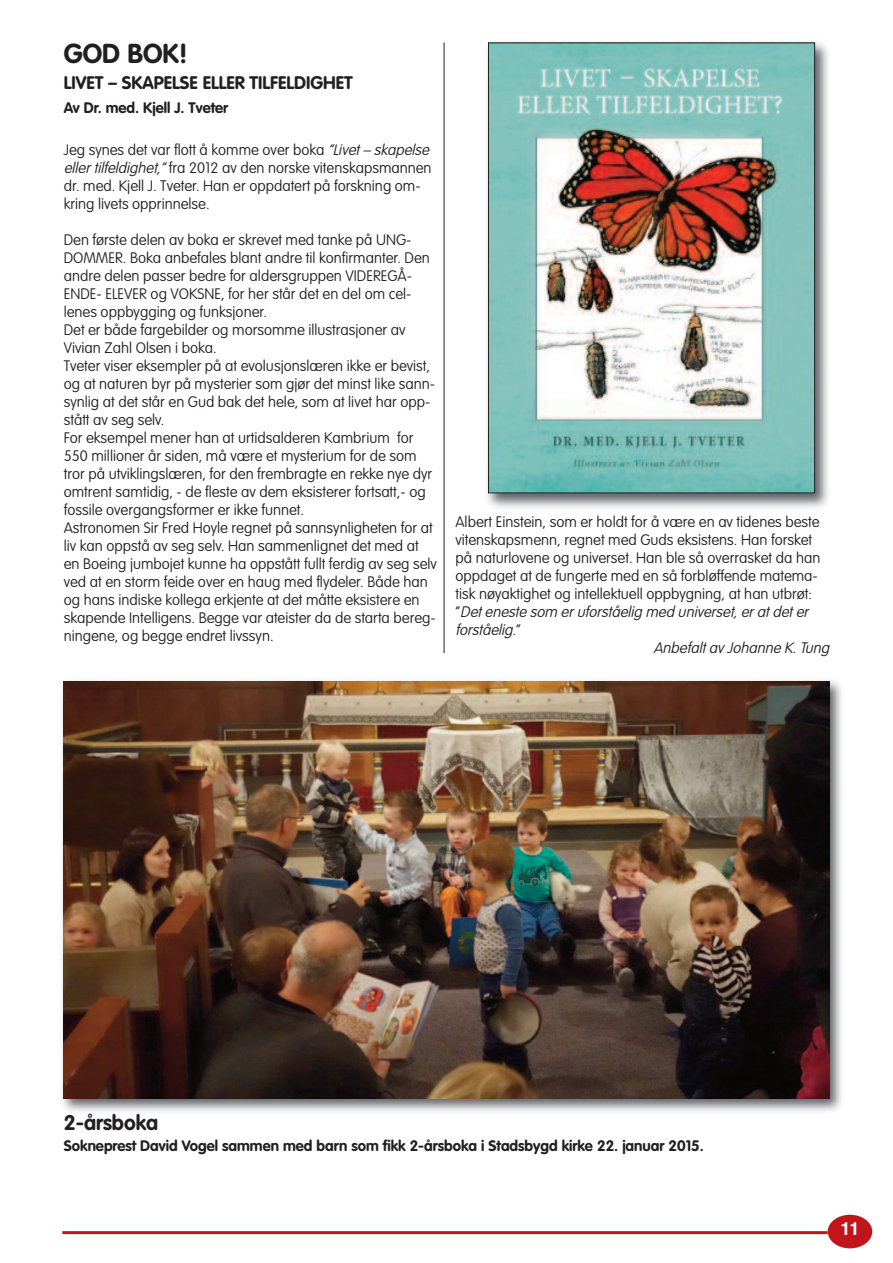
<style>
.page{position:relative;width:893px;height:1263px;background:#fff}
.page>*{position:absolute;margin:0;border:0;box-sizing:border-box;transform-origin:0 0}
.t1{font:700 27px "VAG Rounded";color:#231f20}
.t2{font:700 21px "VAG Rounded";color:#231f20}
.t3{font:700 18px "VAG Rounded";color:#231f20}
.t4{font:700 18px "Helvetica";color:#fff}
.t5{font:100 15px/18px "VAG Rounded";color:#231f20}
.t6{font:700 15px "VAG Rounded";color:#231f20}
.t7{font:italic 100 15px "VAG Rounded";color:#231f20}
.s1{font-style:italic}
.s2{font-style:normal}
</style>
<div class="page">
<div style="left:828px;top:1215px;width:44px;height:33px;background:#c2151b;border-radius:50%"></div>
<hr style="left:62px;top:1231px;width:766px;height:3px;background:#c2151b">
<img style="left:487px;top:42px;width:341px;height:466px">
<img style="left:490px;top:45px;width:323px;height:446px">
<div style="left:488px;top:43px;width:327px;height:450px;border:1px solid #231f20"></div>
<img style="left:62px;top:680px;width:780px;height:432px">
<img style="left:64px;top:681px;width:765px;height:417px">
<hr style="left:444px;top:43px;width:1px;height:610px;background:#231f20">
<h1 class="t1" style="left:64px;top:43px;width:126px">GOD BOK!</h1>
<p class="t3" style="left:64px;top:75px;width:290px">LIVET – SKAPELSE ELLER TILFELDIGHET</p>
<p class="t6" style="left:64px;top:101px;width:166px">Av Dr. med. Kjell J. Tveter</p>
<p class="t5" style="left:64px;top:142px;width:370px">Jeg synes det var flott å komme over boka <span class="s1">”Livet–skapelse ellertilfeldighet,”</span>fra 2012 av den norske vitenskapsmannen dr. med. Kjell J. Tveter. Han er oppdatert på forskning om&shy;kring livets opprinnelse.</p>
<p class="t5" style="left:64px;top:232px;width:375px">Den første delen av boka er skrevet med tanke på UNG-DOMMER. Boka anbefales blant andre til konfirmanter. Den andre delen passer bedre for aldersgruppen VIDEREGÅ-ENDE- ELEVER og VOKSNE, for her står det en del om cel&shy;lenes oppbygging og funksjoner.<br>Det er både fargebilder og morsomme illustrasjoner av Vivian Zahl Olsen i boka.<br>Tveter viser eksempler på at evolusjonslæren ikke er bevist, og at naturen byr på mysterier som gjør det minst like sann&shy;synlig at det står en Gud bak det hele, som at livet har opp&shy;stått av seg selv.<br>For eksempel mener han at urtidsalderen Kambrium for 550 millioner år siden, må være et mysterium for de som tror på utviklingslæren, for den frembragte en rekke nye dyr omtrent samtidig, - de fleste av dem eksisterer fortsatt,- og fossile overgangsformer er ikke funnet.<br>Astronomen Sir Fred Hoyle regnet på sannsynligheten for at liv kan oppstå av seg selv. Han sammenlignet det med at en Boeing jumbojet kunne ha oppstått fullt ferdig av seg selv ved at en storm feide over en haug med flydeler. Både han og hans indiske kollega erkjente at det måtte eksistere en skapende Intelligens. Begge var ateister da de starta bereg&shy;ningene, og begge endret livssyn.</p>
<p class="t5" style="left:455px;top:514px;width:366px">Albert Einstein, som er holdt for å være en av tidenes beste</p>
<p class="t5" style="left:455px;top:532px;width:358px">vitenskapsmenn, regnet med Guds eksistens. Han forsket</p>
<p class="t5" style="left:455px;top:550px;width:366px">på naturlovene og universet. Han ble så overrasket da han</p>
<p class="t5" style="left:455px;top:568px;width:364px">oppdaget at de fungerte med en så forbløffende matema-</p>
<p class="t5" style="left:455px;top:586px;width:358px">tisk nøyaktighet og intellektuell oppbygning, at han utbrøt:</p>
<p class="t7" style="left:455px;top:606px;width:357px"><span class="s2">”</span> Det eneste som er uforståelig med universet, er at det er</p>
<p class="t7" style="left:455px;top:624px;width:67px">forståelig.<span class="s2">”</span></p>
<p class="t7" style="left:653px;top:642px;width:180px">Anbefalt av Johanne K. Tung</p>
<h2 class="t2" style="left:64px;top:1114px;width:96px">2-årsboka</h2>
<p class="t6" style="left:64px;top:1139px;width:642px">Sokneprest David Vogel sammen med barn som fikk 2-årsboka i Stadsbygd kirke 22. januar 2015.</p>
<p class="t4" style="left:840px;top:1218px;width:21px">11</p>
</div>
